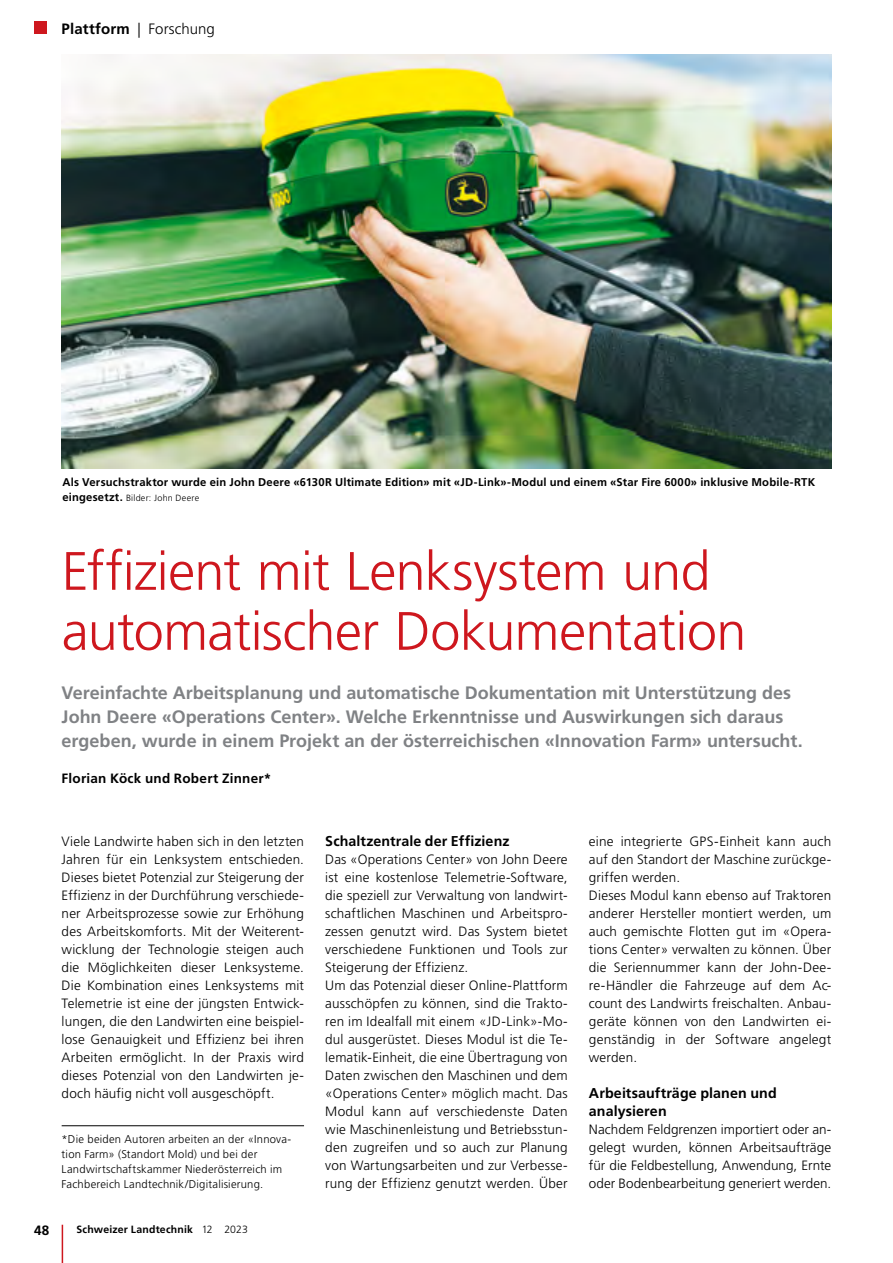
<style>
.page{position:relative;width:893px;height:1263px;background:#fff}
.page>*{position:absolute;margin:0;border:0;box-sizing:border-box;transform-origin:0 0}
.t1{font:300 54px/60px "Frutiger LT Std";letter-spacing:-.015em;color:#ce171e}
.t2{font:700 18px/24px "Frutiger LT Std";color:#808285}
.t3{font:300 15px "Frutiger LT Std";letter-spacing:.005em;color:#000}
.t4{font:700 14.25px/18px "Frutiger LT Std";letter-spacing:.01em;color:#000}
.t5{font:300 13.5px/18px "Frutiger LT Std";letter-spacing:.015em;color:#000;text-align:justify}
.t6{font:700 13.5px "Frutiger LT Std";letter-spacing:.02em;color:#000}
.t7{font:300 11.25px/15px "Frutiger LT Std";letter-spacing:.02em;color:#000}
.t8{font:700 11.25px "Frutiger LT Std";letter-spacing:.015em;color:#000}
.t9{font:700 10.5px "Frutiger LT Std";letter-spacing:.015em;color:#000}
.t10{font:300 9px "Frutiger LT Std";letter-spacing:.025em;color:#000}
.s1{font-weight:700}
.s2{font-weight:700;font-size:11.25px}
.s3{font-weight:300}
</style>
<div class="page">
<div style="left:34px;top:21px;width:13px;height:13px;background:#ce171e"></div>
<hr style="left:62px;top:1225px;width:1px;height:38px;background:#ce171e">
<hr style="left:62px;top:1125px;width:242px;height:1px;background:#000">
<img style="left:62px;top:54px;width:769px;height:414px">
<p class="t3" style="left:62px;top:20px;width:155px"><span class="s1">Plattform</span> | Forschung</p>
<p class="t8" style="left:62px;top:475px;width:754px">Als Versuchstraktor wurde ein John Deere «6130R Ultimate Edition» mit «JD-Link»-Modul und einem «Star Fire 6000» inklusive Mobile-RTK</p>
<p class="t10" style="left:62px;top:493px;width:138px"><span class="s2">eingesetzt.</span> Bilder: John Deere</p>
<h1 class="t1" style="left:62px;top:542px;width:686px">Effizient mit Lenksystem und automatischer Dokumentation</h1>
<p class="t2" style="left:62px;top:681px;width:743px">Vereinfachte Arbeitsplanung und automatische Dokumentation mit Unterstützung des<br>John Deere «Operations Center». Welche Erkenntnisse und Auswirkungen sich daraus ergeben, wurde in einem Projekt an der österreichischen «Innovation Farm» untersucht.</p>
<p class="t6" style="left:62px;top:771px;width:211px">Florian Köck und Robert Zinner*</p>
<p class="t5" style="left:62px;top:833px;width:244px">Viele Landwirte haben sich in den letzten Jahren für ein Lenksystem entschieden.<br>Dieses bietet Potenzial zur Steigerung der Effizienz in der Durchführung verschiede&shy;ner Arbeitsprozesse sowie zur Erhöhung des Arbeitskomforts. Mit der Weiterent&shy;wicklung der Technologie steigen auch die Möglichkeiten dieser Lenksysteme.<br>Die Kombination eines Lenksystems mit Telemetrie ist eine der jüngsten Entwick&shy;lungen, die den Landwirten eine beispiel&shy;lose Genauigkeit und Effizienz bei ihren Arbeiten ermöglicht. In der Praxis wird dieses Potenzial von den Landwirten je&shy;doch häufig nicht voll ausgeschöpft.</p>
<p class="t4" style="left:325px;top:832px;width:186px">Schaltzentrale der Effizienz</p>
<p class="t5" style="left:325px;top:851px;width:244px;text-align:left">Das «Operations Center» von John Deere ist eine kostenlose Telemetrie-Software, die speziell zur Verwaltung von landwirt&shy;schaftlichen Maschinen und Arbeitspro&shy;zessen genutzt wird. Das System bietet verschiedene Funktionen und Tools zur Steigerung der Effizienz.<br>Um das Potenzial dieser Online-Plattform ausschöpfen zu können, sind die Trakto&shy;ren im Idealfall mit einem «JD-Link»-Mo&shy;dul ausgerüstet. Dieses Modul ist die Te&shy;lematik-Einheit, die eine Übertragung von Daten zwischen den Maschinen und dem «Operations Center» möglich macht. Das Modul kann auf verschiedenste Daten wie Maschinenleistung und Betriebsstun&shy;den zugreifen und so auch zur Planung von Wartungsarbeiten und zur Verbesse&shy;rung der Effizienz genutzt werden. Über</p>
<p class="t7" style="left:62px;top:1132px;width:230px">*Die beiden Autoren arbeiten an der «Innova&shy;tion Farm» (Standort Mold) und bei der Landwirtschaftskammer Niederösterreich im Fachbereich Landtechnik/Digitalisierung.</p>
<p class="t6" style="left:34px;top:1222px;width:17px">48</p>
<p class="t9" style="left:77px;top:1223px;width:173px">Schweizer Landtechnik <span class="s3">12 2023</span></p>
<p class="t5" style="left:589px;top:833px;width:244px;text-align:left">eine integrierte GPS-Einheit kann auch auf den Standort der Maschine zurückge&shy;griffen werden.<br>Dieses Modul kann ebenso auf Traktoren anderer Hersteller montiert werden, um auch gemischte Flotten gut im «Opera&shy;tions Center» verwalten zu können. Über die Seriennummer kann der John-Dee&shy;re-Händler die Fahrzeuge auf dem Ac&shy;count des Landwirts freischalten. Anbau&shy;geräte können von den Landwirten ei&shy;genständig in der Software angelegt werden.</p>
<p class="t4" style="left:589px;top:1084px;width:189px">Arbeitsaufträge planen und analysieren</p>
<p class="t5" style="left:589px;top:1121px;width:244px">Nachdem Feldgrenzen importiert oder an&shy;gelegt wurden, können Arbeitsaufträge für die Feldbestellung, Anwendung, Ernte oder Bodenbearbeitung generiert werden.</p>
</div>
